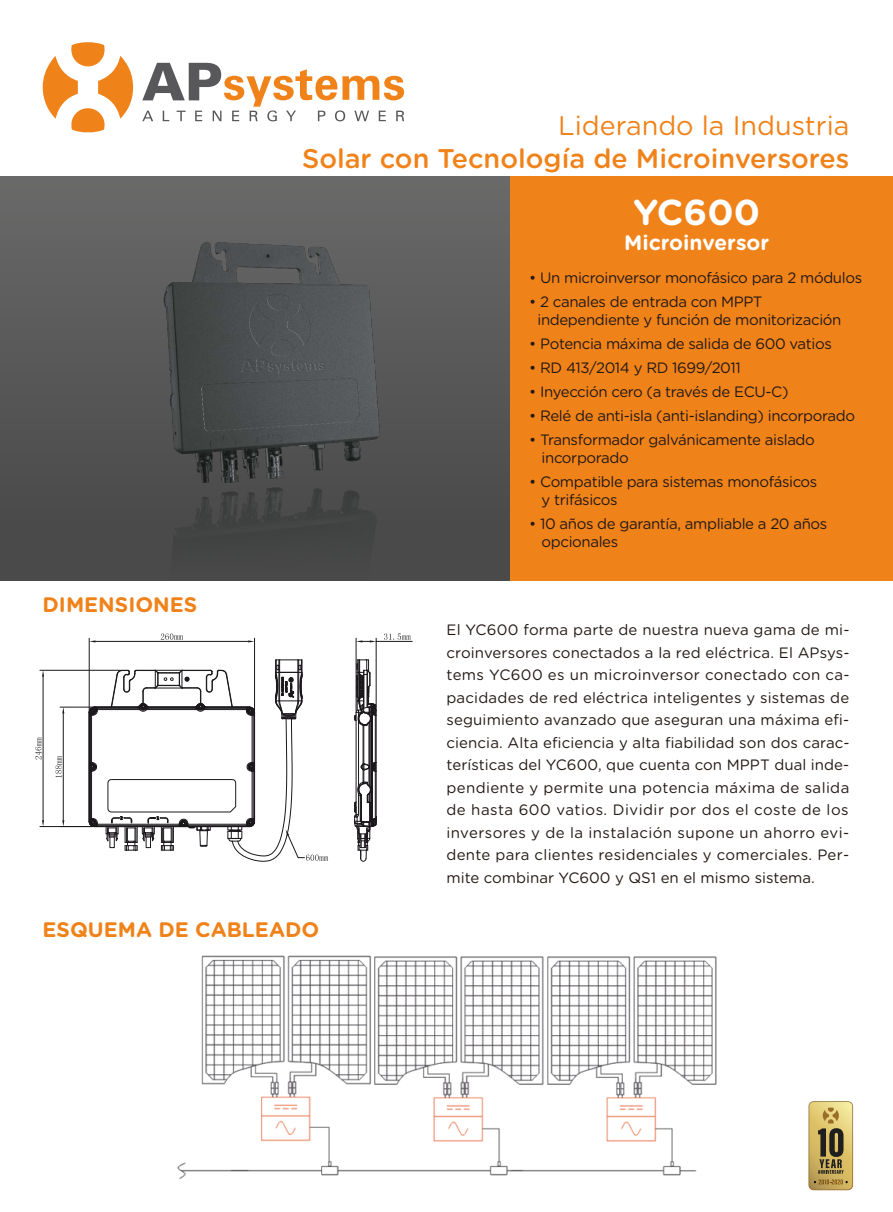
<style>
.page{position:relative;width:893px;height:1212px;background:#fff}
.page>*{position:absolute;margin:0;border:0;box-sizing:border-box;transform-origin:0 0}
.t1{font:700 36px "Gotham Rounded";color:#fff}
.t2{font:500 27px "Gotham Rounded";color:#f0821a}
.t3{font:27px "Gotham Rounded";color:#f0821a}
.t4{font:700 21px "Gotham Rounded";color:#f0821a}
.t5{font:700 21px "Gotham Rounded";color:#fff}
.t6{font:15px/22.5px "Gotham Rounded";letter-spacing:-.025em;color:#231915}
</style>
<div class="page">
<div style="left:510px;top:176px;width:383px;height:404px;background:#f0821a"></div>
<svg style="left:43px;top:42px;width:90px;height:91px"></svg>
<svg style="left:142px;top:63px;width:262px;height:58px"></svg>
<img style="left:177px;top:955px;width:540px;height:225px">
<hr style="left:89px;top:638px;width:1px;height:72px;background:#1b181c">
<hr style="left:254px;top:638px;width:1px;height:72px;background:#1b181c">
<hr style="left:96px;top:641px;width:152px;height:1px;background:#1b181c">
<svg style="left:89px;top:640px;width:7px;height:2px"></svg>
<svg style="left:161px;top:633px;width:22px;height:7px"></svg>
<hr style="left:60px;top:707px;width:33px;height:1px;background:#1b181c">
<hr style="left:63px;top:713px;width:1px;height:107px;background:#1b181c">
<svg style="left:55px;top:756px;width:7px;height:21px"></svg>
<svg style="left:85px;top:659px;width:243px;height:203px"></svg>
<hr style="left:40px;top:670px;width:80px;height:1px;background:#1b181c">
<hr style="left:40px;top:826px;width:53px;height:1px;background:#1b181c">
<hr style="left:43px;top:677px;width:1px;height:143px;background:#1b181c">
<svg style="left:42px;top:670px;width:2px;height:7px"></svg>
<svg style="left:42px;top:820px;width:2px;height:6px"></svg>
<svg style="left:35px;top:737px;width:6px;height:22px"></svg>
<svg style="left:354px;top:659px;width:23px;height:203px"></svg>
<hr style="left:356px;top:638px;width:1px;height:73px;background:#1b181c">
<hr style="left:376px;top:638px;width:1px;height:70px;background:#1b181c">
<hr style="left:376px;top:641px;width:36px;height:1px;background:#1b181c">
<svg style="left:356px;top:640px;width:20px;height:2px"></svg>
<svg style="left:384px;top:633px;width:27px;height:7px"></svg>
<svg style="left:808px;top:1101px;width:45px;height:89px;background:#b59f5c"></svg>
<img style="left:0;top:176px;width:510px;height:404px">
<h2 class="t3" style="left:558px;top:107px;width:293px">Liderando la Industria</h2>
<h2 class="t2" style="left:302px;top:139px;width:549px">Solar con Tecnología de Microinversores</h2>
<h1 class="t1" style="left:633px;top:186px;width:128px">YC600</h1>
<h3 class="t5" style="left:624px;top:227px;width:147px">Microinversor</h3>
<h3 class="t4" style="left:43px;top:589px;width:156px">DIMENSIONES</h3>
<h3 class="t4" style="left:43px;top:914px;width:278px">ESQUEMA DE CABLEADO</h3>
<p class="t6" style="left:529px;top:266px;width:334px">• Un microinversor monofásico para 2 módulos</p>
<p class="t6" style="left:537px;top:292px;width:306px;line-height:18px;text-indent:-8px">• 2 canales de entrada con MPPT independiente y función de monitorización</p>
<p class="t6" style="left:529px;top:332px;width:304px">• Potencia máxima de salida de 600 vatios</p>
<p class="t6" style="left:529px;top:356px;width:213px">• RD 413/2014 y RD 1699/2011</p>
<p class="t6" style="left:529px;top:380px;width:261px">• Inyección cero (a través de ECU-C)</p>
<p class="t6" style="left:529px;top:404px;width:327px">• Relé de anti-isla (anti-islanding) incorporado</p>
<p class="t6" style="left:542px;top:430px;width:275px;line-height:18px;text-indent:-12px">• Transformador galvánicamente aislado incorporado</p>
<p class="t6" style="left:542px;top:472px;width:277px;line-height:18px;text-indent:-12px">• Compatible para sistemas monofásicos y trifásicos</p>
<p class="t6" style="left:542px;top:514px;width:287px;line-height:18px;text-indent:-12px">• 10 años de garantía, ampliable a 20 años opcionales</p>
<p class="t6" style="left:446px;top:618px;width:405px;text-align:justify">El YC600 forma parte de nuestra nueva gama de mi&shy;croinversores conectados a la red eléctrica. El APsys&shy;tems YC600 es un microinversor conectado con ca&shy;pacidades de red eléctrica inteligentes y sistemas de seguimiento avanzado que aseguran una máxima efi&shy;ciencia. Alta eficiencia y alta fiabilidad son dos carac&shy;terísticas del YC600, que cuenta con MPPT dual inde&shy;pendiente y permite una potencia máxima de salida de hasta 600 vatios. Dividir por dos el coste de los inversores y de la instalación supone un ahorro evi&shy;dente para clientes residenciales y comerciales. Per&shy;mite combinar YC600 y QS1 en el mismo sistema.</p>
</div>
